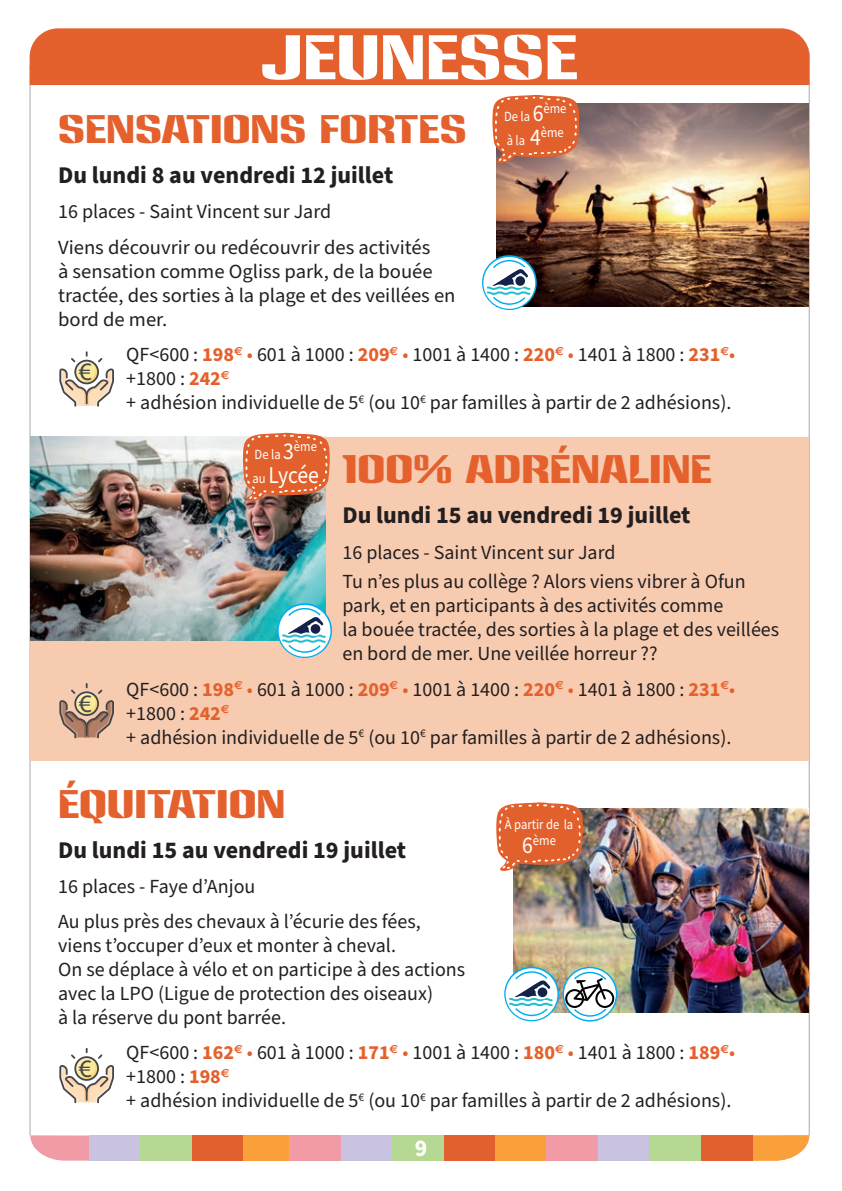
<style>
.page{position:relative;width:842px;height:1191px;background:#fff}
.page>*{position:absolute;margin:0;border:0;box-sizing:border-box;transform-origin:0 0}
.t1{font:60px "Anklepants";color:#fff}
.t2{font:38px "Anklepants";color:#e4612d}
.t3{font:25.2px "Myriad Pro";color:#434649}
.t4{font:700 24px "Source Sans Pro";color:#231f20}
.t5{font:24px "Source Sans Pro";letter-spacing:-.01em;color:#fff;scale:.9 1}
.t6{font:700 24px "Source Sans Pro";color:#fff}
.t7{font:20px/24px "Source Sans Pro";color:#231f20}
.t8{font:14px/16px "Source Sans Pro";color:#fff;text-align:center;scale:.9 1}
.s1{font-weight:700;color:#e4612d}
.s2{color:#e4612d}
.s3{font-size:24px}
.s4{font-size:14px}
</style>
<div class="page">
<svg style="left:30px;top:1135px;width:59px;height:25px"></svg>
<div style="left:89px;top:1135px;width:51px;height:25px;background:#c9c2e0"></div>
<div style="left:140px;top:1135px;width:52px;height:25px;background:#b5d893"></div>
<svg style="left:752px;top:1101px;width:57px;height:59px"></svg>
<div style="left:192px;top:1135px;width:51px;height:25px;background:#e2602d"></div>
<div style="left:243px;top:1135px;width:52px;height:25px;background:#f9a03a"></div>
<div style="left:289px;top:1135px;width:52px;height:25px;background:#f19ba7"></div>
<div style="left:341px;top:1135px;width:52px;height:25px;background:#c9c2e0"></div>
<div style="left:393px;top:1135px;width:51px;height:25px;background:#b5d893"></div>
<div style="left:444px;top:1135px;width:52px;height:25px;background:#e2602d"></div>
<div style="left:496px;top:1135px;width:51px;height:25px;background:#f9a03a"></div>
<div style="left:546px;top:1135px;width:52px;height:25px;background:#f19ba7"></div>
<div style="left:598px;top:1135px;width:51px;height:25px;background:#c9c2e0"></div>
<div style="left:649px;top:1135px;width:52px;height:25px;background:#b5d893"></div>
<div style="left:701px;top:1135px;width:51px;height:25px;background:#e2602d"></div>
<hr style="left:809px;top:67px;width:1px;height:1068px;background:#a8a9ad">
<hr style="left:30px;top:66px;width:1px;height:1069px;background:#a8a9ad">
<div style="left:30px;top:438px;width:779px;height:323px;background:#f7cbb0"></div>
<div style="left:30px;top:28px;width:779px;height:57px;background:#e4612d"></div>
<img style="left:31px;top:436px;width:294px;height:205px">
<img style="left:514px;top:808px;width:295px;height:205px">
<svg style="left:496px;top:802px;width:87px;height:69px;background:#d96f44"></svg>
<svg style="left:59px;top:683px;width:55px;height:55px"></svg>
<svg style="left:277px;top:603px;width:55px;height:55px;background:#b0d5dd"></svg>
<div style="left:311px;top:624px;width:9px;height:10px;background:#14224a;border-radius:50%"></div>
<svg style="left:59px;top:1047px;width:55px;height:56px"></svg>
<svg style="left:243px;top:432px;width:87px;height:69px;background:#d96e43"></svg>
<svg style="left:504px;top:966px;width:113px;height:55px"></svg>
<svg style="left:59px;top:351px;width:55px;height:56px"></svg>
<img style="left:497px;top:104px;width:312px;height:203px">
<svg style="left:482px;top:255px;width:55px;height:55px"></svg>
<div style="left:515px;top:276px;width:10px;height:10px;background:#14224a;border-radius:50%"></div>
<svg style="left:492px;top:94px;width:88px;height:70px;background:#dc7249"></svg>
<h1 class="t1" style="left:261px;top:21px;width:318px">JEUNESSE</h1>
<h2 class="t2" style="left:58px;top:106px;width:410px">SENSATIONS FORTES</h2>
<p class="t4" style="left:58px;top:159px;width:337px">Du lundi 8 au vendredi 12 juillet</p>
<p class="t7" style="left:58px;top:195px;width:374px;line-height:35.4px">16 places - Saint Vincent sur Jard<br>Viens découvrir ou redécouvrir des activités</p>
<p class="t7" style="left:58px;top:260px;width:399px">à sensation comme Ogliss park, de la bouée tractée, des sorties à la plage et des veillées en bord de mer.</p>
<p class="t7" style="left:126px;top:343px;width:610px">QF&lt;600 : <span class="s1">198</span><sup>C</sup> <span class="s2">•</span> 601 à 1000 : <span class="s1">209</span><sup>C</sup> <span class="s2">•</span> 1001 à 1400 : <span class="s1">220</span><sup>C</sup> <span class="s2">•</span> 1401 à 1800 : <span class="s1">231</span><sup>C</sup><span class="s2">• </span>+1800 : <span class="s1">242</span><sup>C<br></sup>+ adhésion individuelle de 5<sup>€</sup> (ou 10<sup>€</sup> par familles à partir de 2 adhésions).</p>
<h2 class="t2" style="left:342px;top:446px;width:371px">100% ADRÉNALINE</h2>
<p class="t4" style="left:342px;top:499px;width:350px">Du lundi 15 au vendredi 19 juillet</p>
<p class="t7" style="left:342px;top:538px;width:405px;line-height:29.6px">16 places - Saint Vincent sur Jard<br>Tu n’es plus au collège ? Alors viens vibrer à Ofun</p>
<p class="t7" style="left:342px;top:594px;width:438px">park, et en participants à des activités comme<br>la bouée tractée, des sorties à la plage et des veillées en bord de mer. Une veillée horreur ??</p>
<p class="t7" style="left:126px;top:678px;width:610px">QF&lt;600 : <span class="s1">198</span><sup>C</sup> <span class="s2">•</span> 601 à 1000 : <span class="s1">209</span><sup>C</sup> <span class="s2">•</span> 1001 à 1400 : <span class="s1">220</span><sup>C</sup> <span class="s2">•</span> 1401 à 1800 : <span class="s1">231</span><sup>C</sup><span class="s2">• </span>+1800 : <span class="s1">242</span><sup>C<br></sup>+ adhésion individuelle de 5<sup>€</sup> (ou 10<sup>€</sup> par familles à partir de 2 adhésions).</p>
<h2 class="t2" style="left:58px;top:780px;width:229px">ÉQUITATION</h2>
<p class="t4" style="left:58px;top:833px;width:350px">Du lundi 15 au vendredi 19 juillet</p>
<p class="t7" style="left:58px;top:868px;width:364px;line-height:35.4px">16 places - Faye d’Anjou<br>Au plus près des chevaux à l’écurie des fées,</p>
<p class="t7" style="left:58px;top:934px;width:408px">viens t’occuper d’eux et monter à cheval.<br>On se déplace à vélo et on participe à des actions avec la LPO (Ligue de protection des oiseaux)<br>à la réserve du pont barrée.</p>
<p class="t7" style="left:126px;top:1041px;width:610px">QF&lt;600 : <span class="s1">162</span><sup>C</sup> <span class="s2">•</span> 601 à 1000 : <span class="s1">171</span><sup>C</sup> <span class="s2">•</span> 1001 à 1400 : <span class="s1">180</span><sup>C</sup> <span class="s2">•</span> 1401 à 1800 : <span class="s1">189</span><sup>C</sup><span class="s2">• </span>+1800 : <span class="s1">198</span><sup>C<br></sup>+ adhésion individuelle de 5<sup>€</sup> (ou 10<sup>€</sup> par familles à partir de 2 adhésions).</p>
<p class="t6" style="left:415px;top:1131px;width:14px">9</p>
<p class="t8" style="left:504px;top:107px;width:71px;line-height:20px;text-align:left">De la <span class="s3">6</span>ème à la <span class="s3">4</span>ème</p>
<p class="t3" style="left:79px;top:356px;width:14px">€</p>
<p class="t8" style="left:255px;top:447px;width:71px">De la <span class="s3">3</span>ème</p>
<p class="t5" style="left:253px;top:459px;width:75px"><span class="s4">au</span> Lycée</p>
<p class="t3" style="left:79px;top:688px;width:14px">€</p>
<p class="t8" style="left:505px;top:816px;width:77px">À partir de la<br><span class="s3">6</span>ème</p>
<p class="t3" style="left:79px;top:1052px;width:14px">€</p>
</div>
